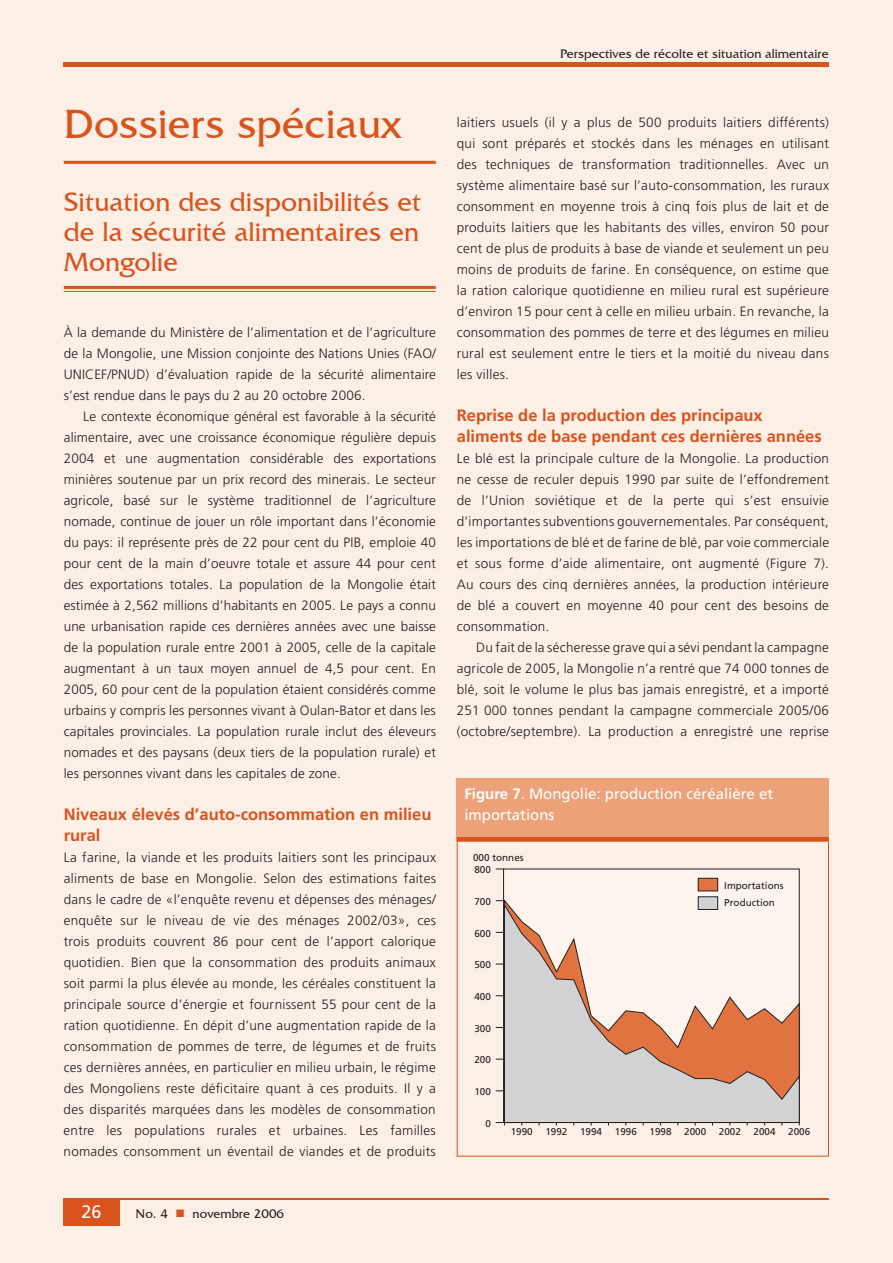
<style>
.page{position:relative;width:893px;height:1263px;background:#fcefe6}
.page>*{position:absolute;margin:0;border:0;box-sizing:border-box;transform-origin:0 0}
.t1{font:42px "Friz Quadrata IT Cby BT";color:#d9531c}
.t2{font:27px/30px "Friz Quadrata IT Cby BT";color:#d9531c;text-align:justify}
.t3{font:18px "Frutiger LT Std";color:#fff}
.t4{font:700 16.5px/21px "Frutiger LT Std";color:#d9531c}
.t5{font:15px/21px "Frutiger LT Std";color:#fff}
.t6{font:300 13.5px/21px "Frutiger LT Std";letter-spacing:.02em;color:#231f20;text-align:justify}
.t7{font:12.75px "Friz Quadrata IT Cby BT";color:#231f20}
.t8{font:9.9px/17px "Frutiger LT Std";color:#231f20}
.s1{color:#d9531c}
.s2{font-weight:700}
</style>
<div class="page">
<hr style="left:63px;top:63px;width:766px;height:4px;background:#d9531c">
<hr style="left:63px;top:1198px;width:766px;height:2px;background:#d9531c">
<div style="left:63px;top:1200px;width:57px;height:26px;background:#d9531c"></div>
<hr style="left:64px;top:161px;width:372px;height:3px;background:#d9531c">
<div style="left:457px;top:778px;width:372px;height:63px;background:#eca179"></div>
<hr style="left:457px;top:837px;width:372px;height:4px;background:#d9531c">
<div style="left:504px;top:869px;width:295px;height:253px;background:#fdf4ee"></div>
<svg style="left:496px;top:1119px;width:9px;height:6px"></svg>
<div style="left:698px;top:878px;width:20px;height:13px;background:#e0733f"></div>
<div style="left:698px;top:878px;width:20px;height:13px;border:1px solid #231f20"></div>
<div style="left:698px;top:897px;width:20px;height:12px;background:#d1d2d4"></div>
<div style="left:698px;top:896px;width:20px;height:14px;border:1px solid #231f20"></div>
<svg style="left:504px;top:902px;width:296px;height:221px"></svg>
<hr style="left:64px;top:286px;width:372px;height:3px;background:#d9531c">
<hr style="left:64px;top:291px;width:372px;height:1px;background:#d9531c">
<h1 class="t1" style="left:64px;top:98px;width:339px">Dossiers spéciaux</h1>
<h2 class="t2" style="left:64px;top:186px;width:359px">Situation des disponibilités et de la sécurité alimentaires en Mongolie</h2>
<p class="t6" style="left:64px;top:322px;width:374px">À la demande du Ministère de l’alimentation et de l’agriculture de la Mongolie, une Mission conjointe des Nations Unies (FAO/ UNICEF/PNUD) d’évaluation rapide de la sécurité alimentaire s’est rendue dans le pays du 2 au 20 octobre 2006.</p>
<p class="t6" style="left:64px;top:406px;width:374px;text-indent:20px">Le contexte économique général est favorable à la sécurité alimentaire, avec une croissance économique régulière depuis 2004 et une augmentation considérable des exportations minières soutenue par un prix record des minerais. Le secteur agricole, basé sur le système traditionnel de l’agriculture nomade, continue de jouer un rôle important dans l’économie du pays: il représente près de 22 pour cent du PIB, emploie 40 pour cent de la main d’oeuvre totale et assure 44 pour cent des exportations totales. La population de la Mongolie était estimée à 2,562 millions d’habitants en 2005. Le pays a connu une urbanisation rapide ces dernières années avec une baisse de la population rurale entre 2001 à 2005, celle de la capitale augmentant à un taux moyen annuel de 4,5 pour cent. En 2005, 60 pour cent de la population étaient considérés comme urbains y compris les personnes vivant à Oulan-Bator et dans les capitales provinciales. La population rurale inclut des éleveurs nomades et des paysans (deux tiers de la population rurale) et les personnes vivant dans les capitales de zone.</p>
<p class="t4" style="left:64px;top:804px;width:369px">Niveaux élevés d’auto-consommation en milieu rural</p>
<p class="t6" style="left:64px;top:847px;width:374px">La farine, la viande et les produits laitiers sont les principaux aliments de base en Mongolie. Selon des estimations faites dans le cadre de «l’enquête revenu et dépenses des ménages/ enquête sur le niveau de vie des ménages 2002/03», ces trois produits couvrent 86 pour cent de l’apport calorique quotidien. Bien que la consommation des produits animaux soit parmi la plus élevée au monde, les céréales constituent la principale source d’énergie et fournissent 55 pour cent de la ration quotidienne. En dépit d’une augmentation rapide de la consommation de pommes de terre, de légumes et de fruits ces dernières années, en particulier en milieu urbain, le régime des Mongoliens reste déficitaire quant à ces produits. Il y a des disparités marquées dans les modèles de consommation entre les populations rurales et urbaines. Les familles nomades consomment un éventail de viandes et de produits</p>
<h3 class="t3" style="left:82px;top:1201px;width:11px">26</h3>
<p class="t7" style="left:136px;top:1205px;width:150px">No. 4 <span class="s1">■</span> novembre 2006</p>
<p class="t7" style="left:560px;top:46px;width:270px">Perspectives de récolte et situation alimentaire</p>
<p class="t6" style="left:457px;top:112px;width:374px">laitiers usuels (il y a plus de 500 produits laitiers différents) qui sont préparés et stockés dans les ménages en utilisant des techniques de transformation traditionnelles. Avec un système alimentaire basé sur l’auto-consommation, les ruraux consomment en moyenne trois à cinq fois plus de lait et de produits laitiers que les habitants des villes, environ 50 pour cent de plus de produits à base de viande et seulement un peu moins de produits de farine. En conséquence, on estime que la ration calorique quotidienne en milieu rural est supérieure d’environ 15 pour cent à celle en milieu urbain. En revanche, la consommation des pommes de terre et des légumes en milieu rural est seulement entre le tiers et la moitié du niveau dans les villes.</p>
<p class="t4" style="left:457px;top:405px;width:366px">Reprise de la production des principaux aliments de base pendant ces dernières années</p>
<p class="t6" style="left:457px;top:448px;width:374px">Le blé est la principale culture de la Mongolie. La production ne cesse de reculer depuis 1990 par suite de l’effondrement de l’Union soviétique et de la perte qui s’est ensuivie d’importantes subventions gouvernementales. Par conséquent, les importations de blé et de farine de blé, par voie commerciale et sous forme d’aide alimentaire, ont augmenté (Figure 7).<br>Au cours des cinq dernières années, la production intérieure de blé a couvert en moyenne 40 pour cent des besoins de consommation.</p>
<p class="t6" style="left:457px;top:637px;width:374px;text-indent:20px">Du fait de la sécheresse grave qui a sévi pendant la campagne agricole de 2005, la Mongolie n’a rentré que 74 000 tonnes de blé, soit le volume le plus bas jamais enregistré, et a importé 251 000 tonnes pendant la campagne commerciale 2005/06 (octobre/septembre). La production a enregistré une reprise</p>
<p class="t5" style="left:464px;top:783px;width:310px"><span class="s2">Figure 7</span>. Mongolie: production céréalière et importations</p>
<p class="t8" style="left:473px;top:849px;width:52px">000 tonnes</p>
<p class="t8" style="left:474px;top:861px;width:18px">800</p>
<p class="t8" style="left:474px;top:893px;width:18px">700</p>
<p class="t8" style="left:474px;top:925px;width:18px">600</p>
<p class="t8" style="left:474px;top:956px;width:18px">500</p>
<p class="t8" style="left:474px;top:988px;width:18px">400</p>
<p class="t8" style="left:474px;top:1020px;width:18px">300</p>
<p class="t8" style="left:474px;top:1051px;width:18px">200</p>
<p class="t8" style="left:474px;top:1083px;width:18px">100</p>
<p class="t8" style="left:485px;top:1115px;width:7px">0</p>
<p class="t8" style="left:724px;top:877px;width:61px">Importations<br>Production</p>
<p class="t8" style="left:511px;top:1123px;width:24px">1990</p>
<p class="t8" style="left:545px;top:1123px;width:24px">1992</p>
<p class="t8" style="left:580px;top:1123px;width:24px">1994</p>
<p class="t8" style="left:615px;top:1123px;width:24px">1996</p>
<p class="t8" style="left:649px;top:1123px;width:24px">1998</p>
<p class="t8" style="left:684px;top:1123px;width:24px">2000</p>
<p class="t8" style="left:719px;top:1123px;width:24px">2002</p>
<p class="t8" style="left:753px;top:1123px;width:24px">2004</p>
<p class="t8" style="left:788px;top:1123px;width:24px">2006</p>
</div>
